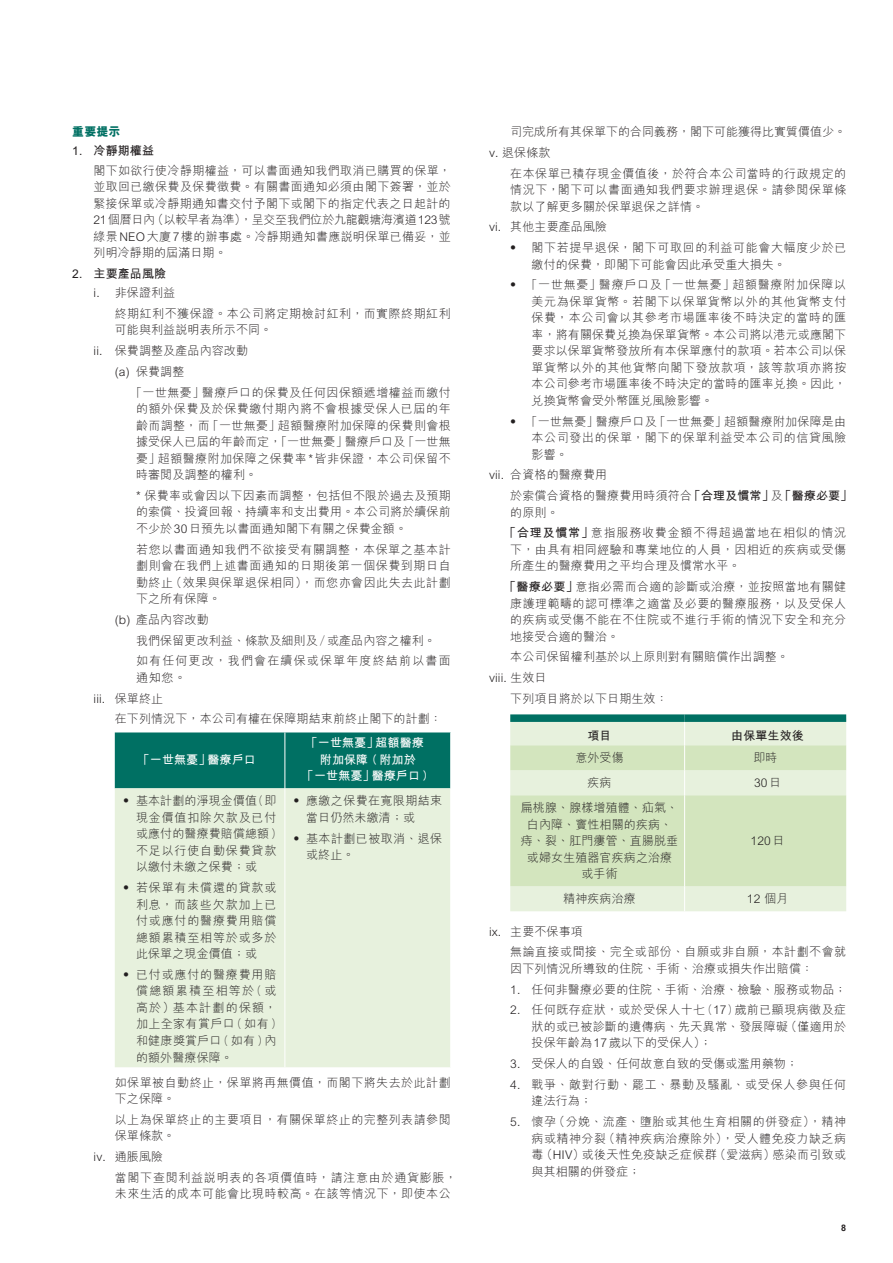
<style>
.page{position:relative;width:893px;height:1263px;background:#fff}
.page>*{position:absolute;margin:0;border:0;box-sizing:border-box;transform-origin:0 0}
.t1{font:300 12px/16.5px "M Hei HK";letter-spacing:.02em;color:#231f20;text-align:justify}
.t2{font:300 12px/16.5px "M Hei HK";letter-spacing:.04em;color:#231f20}
.t3{font:300 12px/20.7px "M Hei HK";letter-spacing:.06em;color:#231f20}
.t4{font:300 12px/16.5px "M Hei HK";letter-spacing:.055em;color:#231f20}
.t5{font:700 12px/16.5px "M Hei HK";letter-spacing:.01em;color:#fff;text-align:center}
.t6{font:300 12px/20.7px "M Hei HK";color:#231f20}
.t7{font:300 12px/20.7px "M Hei HK";letter-spacing:.065em;color:#231f20}
.t8{font:700 12px "M Hei HK";letter-spacing:.01em;color:#231f20}
.t9{font:800 12px "M Hei HK";color:#007063}
.t10{font:700 9px "Arial";color:#231f20}
.s1{font-weight:700}
</style>
<div class="page">
<div style="left:115px;top:732px;width:335px;height:56px;background:#007063"></div>
<div style="left:115px;top:788px;width:335px;height:279px;background:#e7f1dd"></div>
<hr style="left:285px;top:732px;width:1px;height:56px;background:#fff">
<hr style="left:285px;top:788px;width:1px;height:279px;background:#fff">
<div style="left:510px;top:722px;width:336px;height:189px;background:#e7f1dd"></div>
<svg style="left:510px;top:745px;width:336px;height:141px;background:#d6e7c3"></svg>
<svg style="left:684px;top:722px;width:1px;height:73px"></svg>
<hr style="left:684px;top:795px;width:1px;height:91px;background:#fff">
<svg style="left:684px;top:886px;width:1px;height:25px"></svg>
<div style="left:510px;top:714px;width:175px;height:8px;background:#007063"></div>
<div style="left:685px;top:714px;width:161px;height:8px;background:#007063"></div>
<p class="t9" style="left:72px;top:124px;width:50px">重要提示</p>
<p class="t8" style="left:72px;top:142px;width:83px">1. 冷靜期權益</p>
<p class="t1" style="left:94px;top:162px;width:359px">閣下如欲行使冷靜期權益，可以書面通知我們取消已購買的保單，並取回已繳保費及保費徵費。有關書面通知必須由閣下簽署，並於緊接保單或冷靜期通知書交付予閣下或閣下的指定代表之日起計的21個曆日內（以較早者為準），呈交至我們位於九龍觀塘海濱道123號綠景 NEO大廈 7樓的辦事處。冷靜期通知書應說明保單已備妥，並列明冷靜期的屆滿日期。</p>
<p class="t8" style="left:72px;top:265px;width:95px">2. 主要產品風險</p>
<p class="t2" style="left:115px;top:282px;width:337px;line-height:20.7px;text-indent:-21px">i. 非保證利益<br>終期紅利不獲保證。本公司將定期檢討紅利，而實際終期紅利</p>
<p class="t1" style="left:115px;top:321px;width:159px">可能與利益說明表所示不同。</p>
<p class="t1" style="left:94px;top:342px;width:156px">ii. 保費調整及產品內容改動</p>
<p class="t1" style="left:115px;top:363px;width:71px">(a) 保費調整</p>
<p class="t2" style="left:130px;top:384px;width:322px">「一世無憂」醫療戶口的保費及任何因保額遞增權益而繳付</p>
<p class="t1" style="left:136px;top:400px;width:316px">的額外保費及於保費繳付期內將不會根據受保人已屆的年齡而調整，而「一世無憂」超額醫療附加保障的保費則會根據受保人已屆的年齡而定，「一世無憂」醫療戶口及「一世無憂」超額醫療附加保障之保費率*皆非保證，本公司保留不時審閱及調整的權利。</p>
<p class="t1" style="left:136px;top:487px;width:316px">* 保費率或會因以下因素而調整，包括但不限於過去及預期的索償、投資回報、持續率和支出費用。本公司將於續保前不少於 30日預先以書面通知閣下有關之保費金額。</p>
<p class="t1" style="left:136px;top:541px;width:316px">若您以書面通知我們不欲接受有關調整，本保單之基本計劃則會在我們上述書面通知的日期後第一個保費到期日自動終止（效果與保單退保相同），而您亦會因此失去此計劃下之所有保障。</p>
<p class="t1" style="left:136px;top:609px;width:316px;line-height:20.7px;text-align:left;text-indent:-21px">(b) 產品內容改動<br>我們保留更改利益、條款及細則及 /或產品內容之權利。如有任何更改，我們會在續保或保單年度終結前以書面</p>
<p class="t1" style="left:94px;top:667px;width:94px;line-height:20.7px;text-indent:43px">通知您。iii. 保單終止</p>
<p class="t1" style="left:115px;top:710px;width:329px">在下列情況下，本公司有權在保障期結束前終止閣下的計劃：</p>
<p class="t5" style="left:138px;top:750px;width:120px">「一世無憂」醫療戶口</p>
<p class="t1" style="left:136px;top:792px;width:142px;text-indent:-16px">• 基本計劃的淨現金價值(即現金價值扣除欠款及已付或應付的醫療費賠償總額)不足以行使自動保費貸款以繳付未繳之保費；或</p>
<p class="t1" style="left:136px;top:879px;width:142px;text-indent:-16px">• 若保單有未償還的貸款或利息，而該些欠款加上已付或應付的醫療費用賠償總額累積至相等於或多於此保單之現金價值；或</p>
<p class="t1" style="left:136px;top:966px;width:142px;text-indent:-16px">• 已付或應付的醫療費用賠償總額累積至相等於(或高於）基本計劃的保額，加上全家有賞戶口 (如有 )和健康獎賞戶口 (如有 )內的額外醫療保障。</p>
<p class="t5" style="left:302px;top:734px;width:127px">「一世無憂」超額醫療附加保障 (附加於<br>「一世無憂」醫療戶口)</p>
<p class="t1" style="left:306px;top:792px;width:138px;text-indent:-16px">• 應繳之保費在寬限期結束當日仍然未繳清；或</p>
<p class="t1" style="left:306px;top:829px;width:138px;text-indent:-16px">• 基本計劃已被取消、退保或終止。</p>
<p class="t2" style="left:115px;top:1073px;width:337px">如保單被自動終止，保單將再無價值，而閣下將失去於此計劃下之保障。</p>
<p class="t2" style="left:115px;top:1111px;width:337px">以上為保單終止的主要項目，有關保單終止的完整列表請參閱保單條款。</p>
<p class="t3" style="left:115px;top:1146px;width:343px;text-indent:-21px">iv. 通脹風險<br>當閣下查閱利益說明表的各項價值時，請注意由於通貨膨脹，</p>
<p class="t2" style="left:115px;top:1185px;width:337px">未來生活的成本可能會比現時較高。在該等情況下，即使本公</p>
<p class="t6" style="left:489px;top:121px;width:359px;text-indent:21px">司完成所有其保單下的合同義務，閣下可能獲得比實質價值少。v. 退保條款</p>
<p class="t1" style="left:510px;top:165px;width:337px">在本保單已積存現金價值後，於符合本公司當時的行政規定的情況下，閣下可以書面通知我們要求辦理退保。請參閱保單條款以了解更多關於保單退保之詳情。</p>
<p class="t1" style="left:489px;top:218px;width:120px">vi. 其他主要產品風險</p>
<p class="t4" style="left:532px;top:239px;width:316px;text-indent:-24px">• 閣下若提早退保，閣下可取回的利益可能會大幅度少於已繳付的保費，即閣下可能會因此承受重大損失。</p>
<p class="t1" style="left:532px;top:276px;width:316px;text-indent:-24px">• 「一世無憂」醫療戶口及「一世無憂」超額醫療附加保障以美元為保單貨幣。若閣下以保單貨幣以外的其他貨幣支付保費，本公司會以其參考市場匯率後不時決定的當時的匯率，將有關保費兌換為保單貨幣。本公司將以港元或應閣下要求以保單貨幣發放所有本保單應付的款項。若本公司以保單貨幣以外的其他貨幣向閣下發放款項，該等款項亦將按本公司參考市場匯率後不時決定的當時的匯率兌換。因此，兌換貨幣會受外幣匯兌風險影響。</p>
<p class="t1" style="left:532px;top:413px;width:316px;text-indent:-24px">• 「一世無憂」醫療戶口及「一世無憂」超額醫療附加保障是由本公司發出的保單，閣下的保單利益受本公司的信貸風險影響。</p>
<p class="t1" style="left:510px;top:464px;width:343px;line-height:20.7px;text-indent:-21px">vii. 合資格的醫療費用<br>於索償合資格的醫療費用時須符合<span class="s1">「合理及慣常」</span>及<span class="s1">「醫療必要」</span></p>
<p class="t7" style="left:504px;top:501px;width:343px;text-indent:6px">的原則。<br><span class="s1">「合理及慣常」</span>意指服務收費金額不得超過當地在相似的情況</p>
<p class="t2" style="left:510px;top:541px;width:337px">下，由具有相同經驗和專業地位的人員，因相近的疾病或受傷所產生的醫療費用之平均合理及慣常水平。</p>
<p class="t1" style="left:510px;top:578px;width:337px;text-indent:-6px"><span class="s1">「醫療必要」</span>意指必需而合適的診斷或治療，並按照當地有關健康護理範疇的認可標準之適當及必要的醫療服務，以及受保人的疾病或受傷不能在不住院或不進行手術的情況下安全和充分地接受合適的醫治。</p>
<p class="t1" style="left:510px;top:648px;width:280px">本公司保留權利基於以上原則對有關賠償作出調整。</p>
<p class="t1" style="left:489px;top:669px;width:59px">viii. 生效日</p>
<p class="t1" style="left:510px;top:690px;width:159px">下列項目將於以下日期生效：</p>
<p class="t8" style="left:587px;top:726px;width:26px">項目</p>
<p class="t8" style="left:731px;top:726px;width:74px">由保單生效後</p>
<p class="t1" style="left:575px;top:749px;width:50px">意外受傷</p>
<p class="t1" style="left:753px;top:749px;width:26px">即時</p>
<p class="t1" style="left:587px;top:774px;width:26px">疾病</p>
<p class="t1" style="left:754px;top:774px;width:29px">30日</p>
<p class="t1" style="left:521px;top:799px;width:159px;text-align:center">扁桃腺、腺樣增殖體、疝氣、白內障、竇性相關的疾病、痔、裂、肛門瘻管、直腸脫垂或婦女生殖器官疾病之治療或手術</p>
<p class="t1" style="left:751px;top:832px;width:35px">120日</p>
<p class="t1" style="left:563px;top:890px;width:74px">精神疾病治療</p>
<p class="t1" style="left:747px;top:890px;width:43px">12 個月</p>
<p class="t2" style="left:510px;top:920px;width:337px;line-height:20.7px;text-indent:-21px">ix. 主要不保事項<br>無論直接或間接、完全或部份、自願或非自願，本計劃不會就</p>
<p class="t1" style="left:510px;top:960px;width:304px">因下列情況所導致的住院、手術、治療或損失作出賠償：</p>
<p class="t1" style="left:510px;top:980px;width:338px">1. 任何非醫療必要的住院、手術、治療、檢驗、服務或物品；</p>
<p class="t1" style="left:531px;top:1001px;width:316px;text-indent:-21px">2. 任何既存症狀，或於受保人十七(17)歲前已顯現病徵及症狀的或已被診斷的遺傳病、先天異常、發展障礙（僅適用於投保年齡為 17歲以下的受保人）；</p>
<p class="t1" style="left:510px;top:1055px;width:289px">3. 受保人的自毀、任何故意自致的受傷或濫用藥物；</p>
<p class="t3" style="left:531px;top:1076px;width:316px;line-height:16.5px;text-indent:-21px">4. 戰爭、敵對行動、罷工、暴動及騷亂、或受保人參與任何違法行為；</p>
<p class="t1" style="left:531px;top:1113px;width:316px;text-indent:-21px">5. 懷孕（分娩、流產、墮胎或其他生育相關的併發症），精神病或精神分裂（精神疾病治療除外），受人體免疫力缺乏病毒（HIV）或後天性免疫缺乏症候群（愛滋病）感染而引致或與其相關的併發症；</p>
<p class="t10" style="left:841px;top:1222px;width:7px">8</p>
</div>
